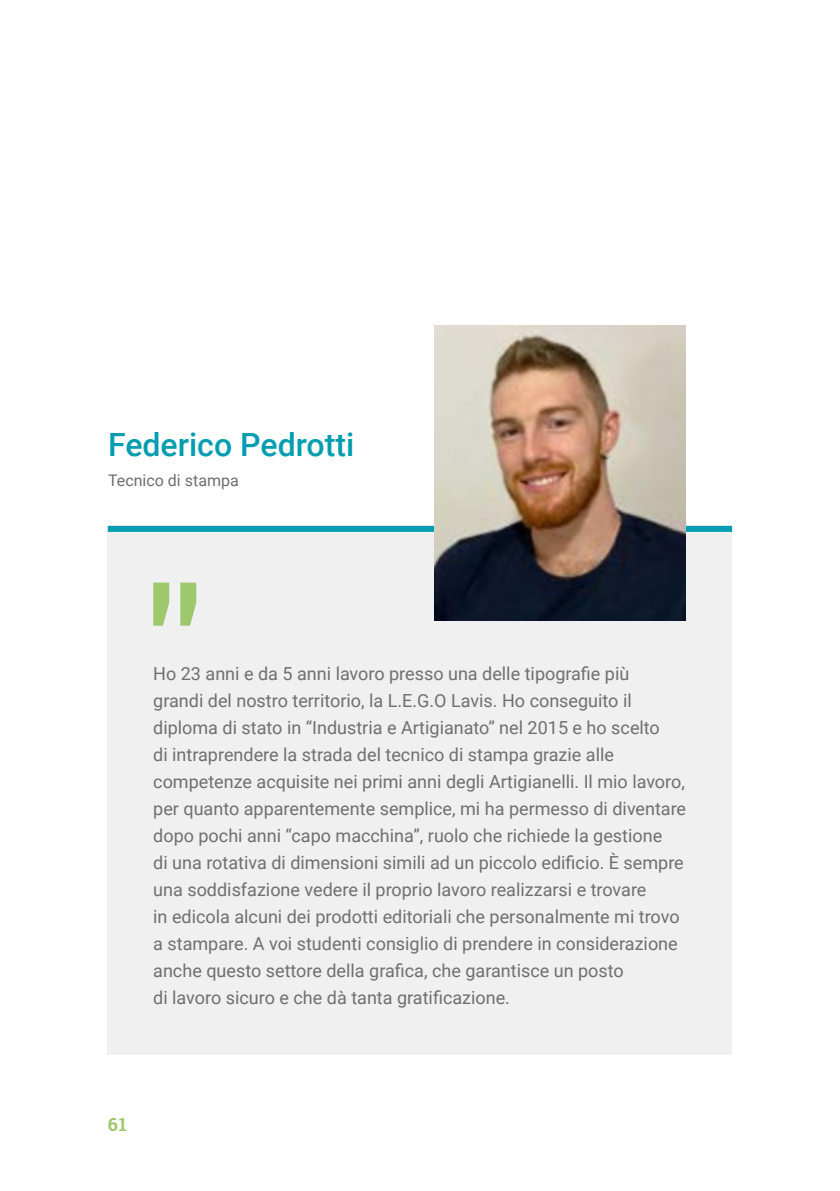
<style>
.page{position:relative;width:840px;height:1191px;background:#fff}
.page>*{position:absolute;margin:0;border:0;box-sizing:border-box;transform-origin:0 0}
.t1{font:500 32px "Roboto";color:#009db0}
.t2{font:18px/27px "Roboto";color:#706f6f}
.t3{font:700 18px "Roboto Slab";color:#9dc86d}
.t4{font:16px "Roboto";color:#706f6f}
</style>
<div class="page">
<div style="left:108px;top:526px;width:623px;height:528px;background:#f0f0f0"></div>
<svg style="left:153px;top:582px;width:43px;height:43px"></svg>
<div style="left:108px;top:526px;width:623px;height:6px;background:#009db0"></div>
<img style="left:434px;top:325px;width:251px;height:295px">
<h1 class="t1" style="left:108px;top:422px;width:247px">Federico Pedrotti</h1>
<p class="t4" style="left:108px;top:468px;width:132px">Tecnico di stampa</p>
<p class="t2" style="left:153px;top:659px;width:534px">Ho 23 anni e da 5 anni lavoro presso una delle tipografie più<br>grandi del nostro territorio, la L.E.G.O Lavis. Ho conseguito il diploma di stato in “Industria e Artigianato” nel 2015 e ho scelto<br>di intraprendere la strada del tecnico di stampa grazie alle competenze acquisite nei primi anni degli Artigianelli. Il mio lavoro, per quanto apparentemente semplice, mi ha permesso di diventare dopo pochi anni “capo macchina”, ruolo che richiede la gestione<br>di una rotativa di dimensioni simili ad un piccolo edificio. È sempre una soddisfazione vedere il proprio lavoro realizzarsi e trovare<br>in edicola alcuni dei prodotti editoriali che personalmente mi trovo a stampare. A voi studenti consiglio di prendere in considerazione anche questo settore della grafica, che garantisce un posto<br>di lavoro sicuro e che dà tanta gratificazione.</p>
<p class="t3" style="left:108px;top:1112px;width:20px">61</p>
</div>
